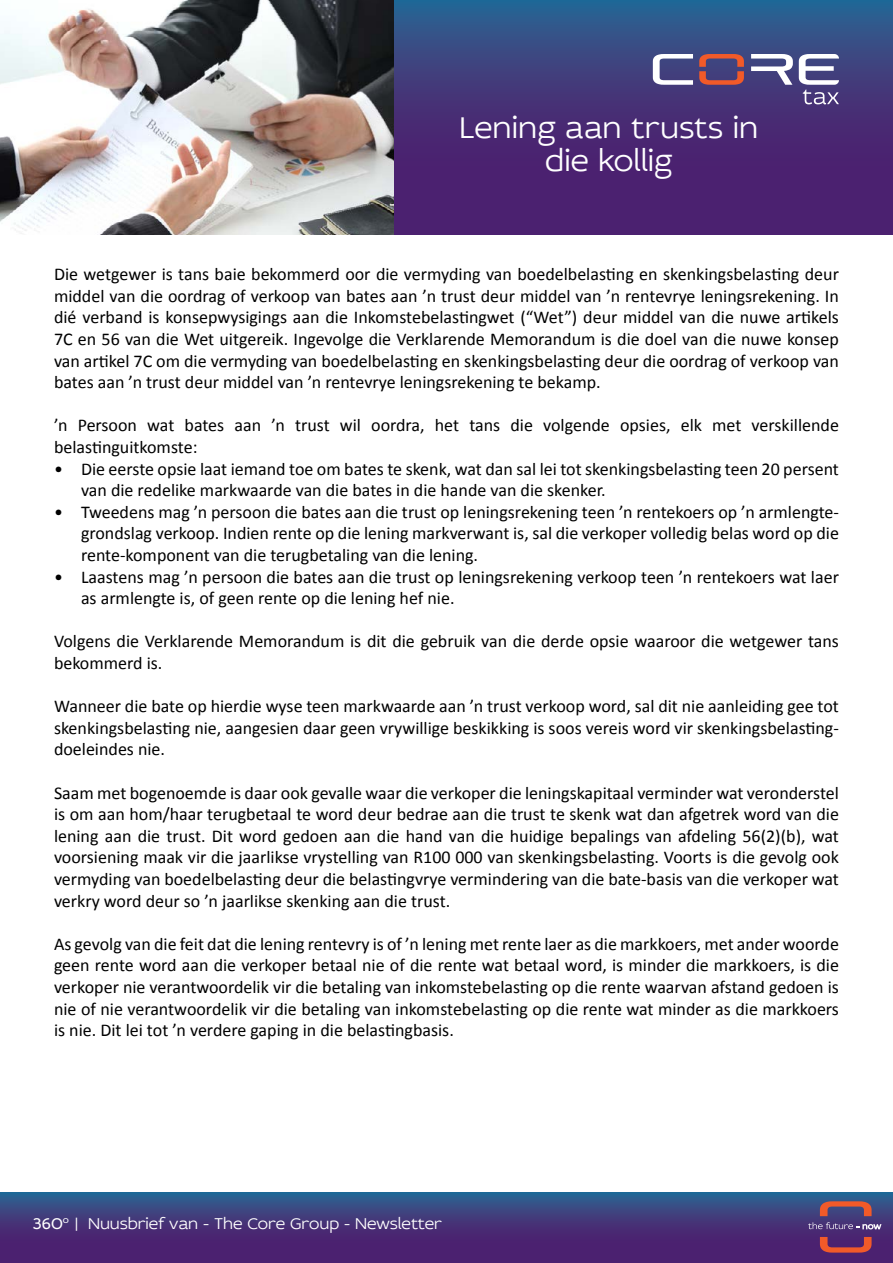
<style>
.page{position:relative;width:893px;height:1263px;background:#fff}
.page>*{position:absolute;margin:0;border:0;box-sizing:border-box;transform-origin:0 0}
.t1{font:300 31.5px/32.7px "Idealist Sans";color:#fff;text-align:center}
.t2{font:18px/21.6px "Calibri";color:#000;text-align:justify}
.t3{font:300 16.5px "Idealist Sans";color:#fff}
.s1{font-weight:400}
</style>
<div class="page">
<svg style="left:393px;top:0;width:500px;height:235px;background:#423478"></svg>
<svg style="left:0;top:1193px;width:893px;height:70px;background:#423579"></svg>
<svg style="left:808px;top:1222px;width:73px;height:7px"></svg>
<svg style="left:820px;top:1201px;width:52px;height:15px"></svg>
<svg style="left:820px;top:1237px;width:52px;height:15px"></svg>
<svg style="left:653px;top:54px;width:40px;height:31px"></svg>
<svg style="left:699px;top:54px;width:45px;height:31px"></svg>
<svg style="left:751px;top:54px;width:42px;height:31px"></svg>
<svg style="left:799px;top:54px;width:40px;height:50px"></svg>
<img style="left:0;top:0;width:393px;height:235px">
<h1 class="t1" style="left:460px;top:110px;width:300px">Lening aan trusts in die kollig</h1>
<p class="t2" style="left:54px;top:262px;width:786px">Die wetgewer is tans baie bekommerd oor die vermyding van boedelbelasting en skenkingsbelasting deur middel van die oordrag of verkoop van bates aan ’n trust deur middel van ’n rentevrye leningsrekening. In dié verband is konsepwysigings aan die Inkomstebelastingwet (“Wet”) deur middel van die nuwe artikels 7C en 56 van die Wet uitgereik. Ingevolge die Verklarende Memorandum is die doel van die nuwe konsep van artikel 7C om die vermyding van boedelbelasting en skenkingsbelasting deur die oordrag of verkoop van bates aan ’n trust deur middel van ’n rentevrye leningsrekening te bekamp.</p>
<p class="t2" style="left:54px;top:414px;width:786px">’n Persoon wat bates aan ’n trust wil oordra, het tans die volgende opsies, elk met verskillende belastinguitkomste:</p>
<p class="t2" style="left:81px;top:457px;width:759px;text-indent:-27px">• Die eerste opsie laat iemand toe om bates te skenk, wat dan sal lei tot skenkingsbelasting teen 20 persent van die redelike markwaarde van die bates in die hande van die skenker.</p>
<p class="t2" style="left:81px;top:500px;width:759px;text-indent:-27px">• Tweedens mag ’n persoon die bates aan die trust op leningsrekening teen ’n rentekoers op ’n armlengte&shy;grondslag verkoop. Indien rente op die lening markverwant is, sal die verkoper volledig belas word op die rente-komponent van die terugbetaling van die lening.</p>
<p class="t2" style="left:81px;top:565px;width:759px;text-indent:-27px">• Laastens mag ’n persoon die bates aan die trust op leningsrekening verkoop teen ’n rentekoers wat laer as armlengte is, of geen rente op die lening hef nie.</p>
<p class="t2" style="left:54px;top:630px;width:786px">Volgens die Verklarende Memorandum is dit die gebruik van die derde opsie waaroor die wetgewer tans bekommerd is.</p>
<p class="t2" style="left:54px;top:694px;width:786px">Wanneer die bate op hierdie wyse teen markwaarde aan ’n trust verkoop word, sal dit nie aanleiding gee tot skenkingsbelasting nie, aangesien daar geen vrywillige beskikking is soos vereis word vir skenkingsbelasting&shy;doeleindes nie.</p>
<p class="t2" style="left:54px;top:781px;width:786px">Saam met bogenoemde is daar ook gevalle waar die verkoper die leningskapitaal verminder wat veronderstel is om aan hom/haar terugbetaal te word deur bedrae aan die trust te skenk wat dan afgetrek word van die lening aan die trust. Dit word gedoen aan die hand van die huidige bepalings van afdeling 56(2)(b), wat voorsiening maak vir die jaarlikse vrystelling van R100 000 van skenkingsbelasting. Voorts is die gevolg ook vermyding van boedelbelasting deur die belastingvrye vermindering van die bate-basis van die verkoper wat verkry word deur so ’n jaarlikse skenking aan die trust.</p>
<p class="t2" style="left:54px;top:932px;width:786px">As gevolg van die feit dat die lening rentevry is of ’n lening met rente laer as die markkoers, met ander woorde geen rente word aan die verkoper betaal nie of die rente wat betaal word, is minder die markkoers, is die verkoper nie verantwoordelik vir die betaling van inkomstebelasting op die rente waarvan afstand gedoen is nie of nie verantwoordelik vir die betaling van inkomstebelasting op die rente wat minder as die markkoers is nie. Dit lei tot ’n verdere gaping in die belastingbasis.</p>
<p class="t3" style="left:33px;top:1212px;width:411px"><span class="s1">360</span><sup>o</sup> | Nuusbrief van - The Core Group - Newsletter</p>
</div>
